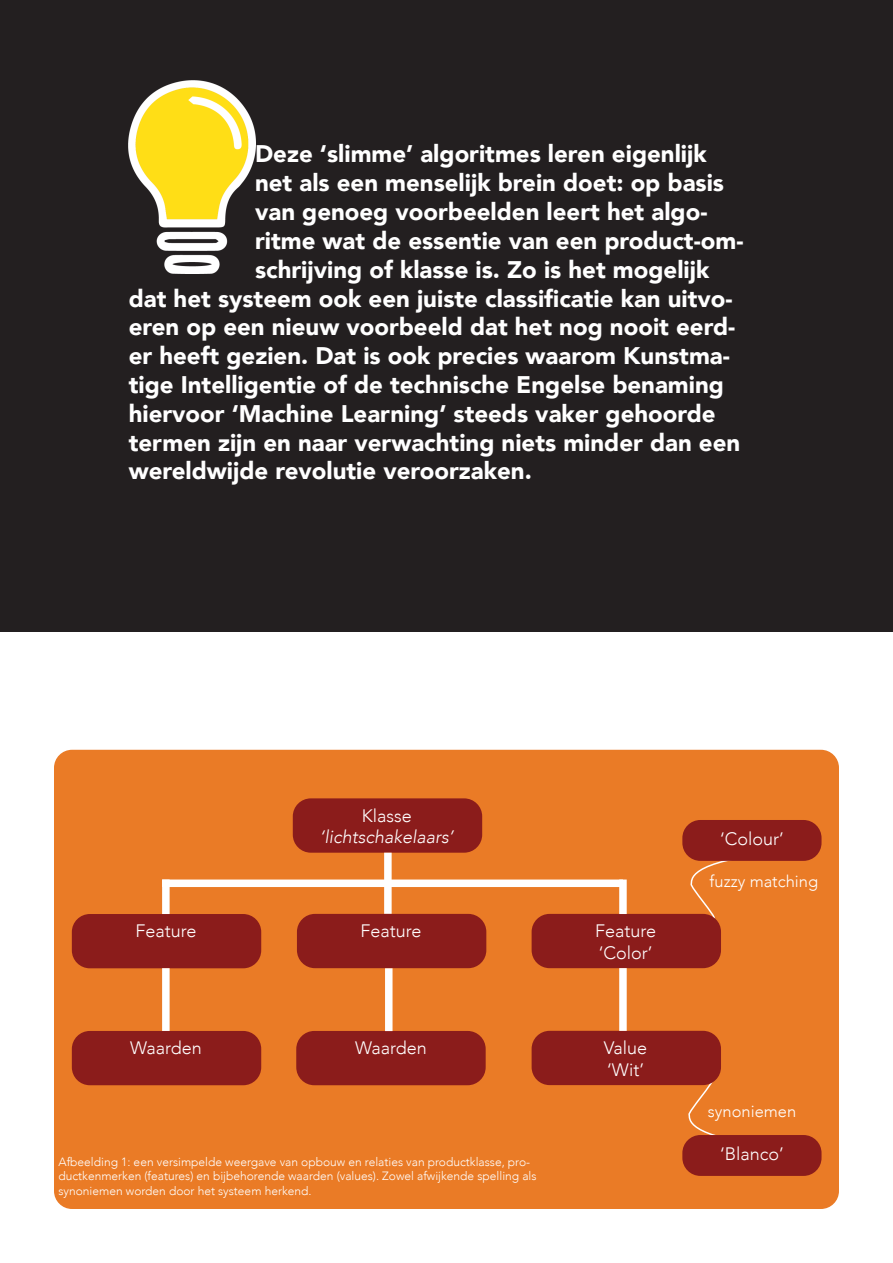
<style>
.page{position:relative;width:893px;height:1263px;background:#fff}
.page>*{position:absolute;margin:0;border:0;box-sizing:border-box;transform-origin:0 0}
.t1{font:900 24px "Avenir";color:#fff}
.t2{font:300 18px "Avenir";color:#fff}
.t3{font:italic 300 18px/21.6px "Avenir";color:#fff;text-align:center}
.t4{font:300 16.5px "Avenir";color:#fff}
.t5{font:300 12px/14.4px "Avenir";color:#fff}
.s1{font-style:normal}
</style>
<div class="page">
<div style="left:0;top:0;width:893px;height:631px;background:#231f20"></div>
<img style="left:129px;top:81px;width:126px;height:192px">
<div style="left:54px;top:750px;width:785px;height:459px;background:#ea7b26;border-radius:18px"></div>
<div style="left:293px;top:798px;width:189px;height:55px;background:#8b1c1b;border-radius:18px"></div>
<div style="left:384px;top:853px;width:8px;height:61px;background:#fff"></div>
<div style="left:297px;top:914px;width:189px;height:54px;background:#8b1c1b;border-radius:18px"></div>
<svg style="left:684px;top:860px;width:44px;height:60px"></svg>
<div style="left:532px;top:914px;width:189px;height:54px;background:#8b1c1b;border-radius:18px"></div>
<div style="left:72px;top:914px;width:189px;height:54px;background:#8b1c1b;border-radius:18px"></div>
<div style="left:296px;top:1031px;width:190px;height:54px;background:#8b1c1b;border-radius:18px"></div>
<svg style="left:682px;top:1079px;width:35px;height:58px"></svg>
<div style="left:532px;top:1031px;width:189px;height:54px;background:#8b1c1b;border-radius:18px"></div>
<div style="left:72px;top:1031px;width:189px;height:54px;background:#8b1c1b;border-radius:18px"></div>
<div style="left:162px;top:879px;width:461px;height:8px;background:#fff"></div>
<div style="left:162px;top:879px;width:8px;height:35px;background:#fff"></div>
<div style="left:619px;top:879px;width:8px;height:35px;background:#fff"></div>
<div style="left:162px;top:968px;width:8px;height:63px;background:#fff"></div>
<div style="left:385px;top:968px;width:8px;height:63px;background:#fff"></div>
<div style="left:619px;top:968px;width:8px;height:63px;background:#fff"></div>
<div style="left:682px;top:820px;width:139px;height:41px;background:#8b1c1b;border-radius:18px"></div>
<div style="left:682px;top:1135px;width:139px;height:41px;background:#8b1c1b;border-radius:18px"></div>
<p class="t1" style="left:255px;top:134px;width:453px">Deze ‘slimme’ algoritmes leren eigenlijk</p>
<p class="t1" style="left:255px;top:162px;width:470px">net als een menselijk brein doet: op basis</p>
<p class="t1" style="left:255px;top:191px;width:454px">van genoeg voorbeelden leert het algo-</p>
<p class="t1" style="left:255px;top:220px;width:490px">ritme wat de essentie van een product-om-</p>
<p class="t1" style="left:255px;top:249px;width:456px">schrijving of klasse is. Zo is het mogelijk</p>
<p class="t1" style="left:129px;top:278px;width:605px">dat het systeem ook een juiste classificatie kan uitvo-</p>
<p class="t1" style="left:129px;top:306px;width:608px">eren op een nieuw voorbeeld dat het nog nooit eerd-</p>
<p class="t1" style="left:129px;top:335px;width:603px">er heeft gezien. Dat is ook precies waarom Kunstma-</p>
<p class="t1" style="left:129px;top:364px;width:597px">tige Intelligentie of de technische Engelse benaming</p>
<p class="t1" style="left:129px;top:393px;width:588px">hiervoor ‘Machine Learning’ steeds vaker gehoorde</p>
<p class="t1" style="left:129px;top:422px;width:613px">termen zijn en naar verwachting niets minder dan een</p>
<p class="t1" style="left:129px;top:450px;width:405px">wereldwijde revolutie veroorzaken.</p>
<p class="t2" style="left:135px;top:920px;width:63px">Feature</p>
<p class="t2" style="left:130px;top:1037px;width:73px">Waarden</p>
<p class="t3" style="left:320px;top:805px;width:135px"><span class="s1">Klasse </span>‘lichtschakelaars’</p>
<p class="t2" style="left:360px;top:920px;width:63px">Feature</p>
<p class="t2" style="left:595px;top:920px;width:63px">Feature</p>
<p class="t2" style="left:599px;top:942px;width:55px">‘Color’</p>
<p class="t2" style="left:355px;top:1037px;width:73px">Waarden</p>
<p class="t2" style="left:604px;top:1037px;width:45px">Value</p>
<p class="t2" style="left:607px;top:1059px;width:39px">‘Wit’</p>
<p class="t5" style="left:58px;top:1155px;width:480px">Afbeelding 1: een versimpelde weergave van opbouw en relaties van productklasse, pro&shy;ductkenmerken (features) en bijbehorende waarden (values). Zowel afwijkende spelling als synoniemen worden door het systeem herkend.</p>
<p class="t2" style="left:720px;top:828px;width:65px">‘Colour’</p>
<p class="t4" style="left:710px;top:871px;width:110px">fuzzy matching</p>
<p class="t4" style="left:708px;top:1101px;width:90px">synoniemen</p>
<p class="t2" style="left:720px;top:1143px;width:65px">‘Blanco’</p>
</div>
